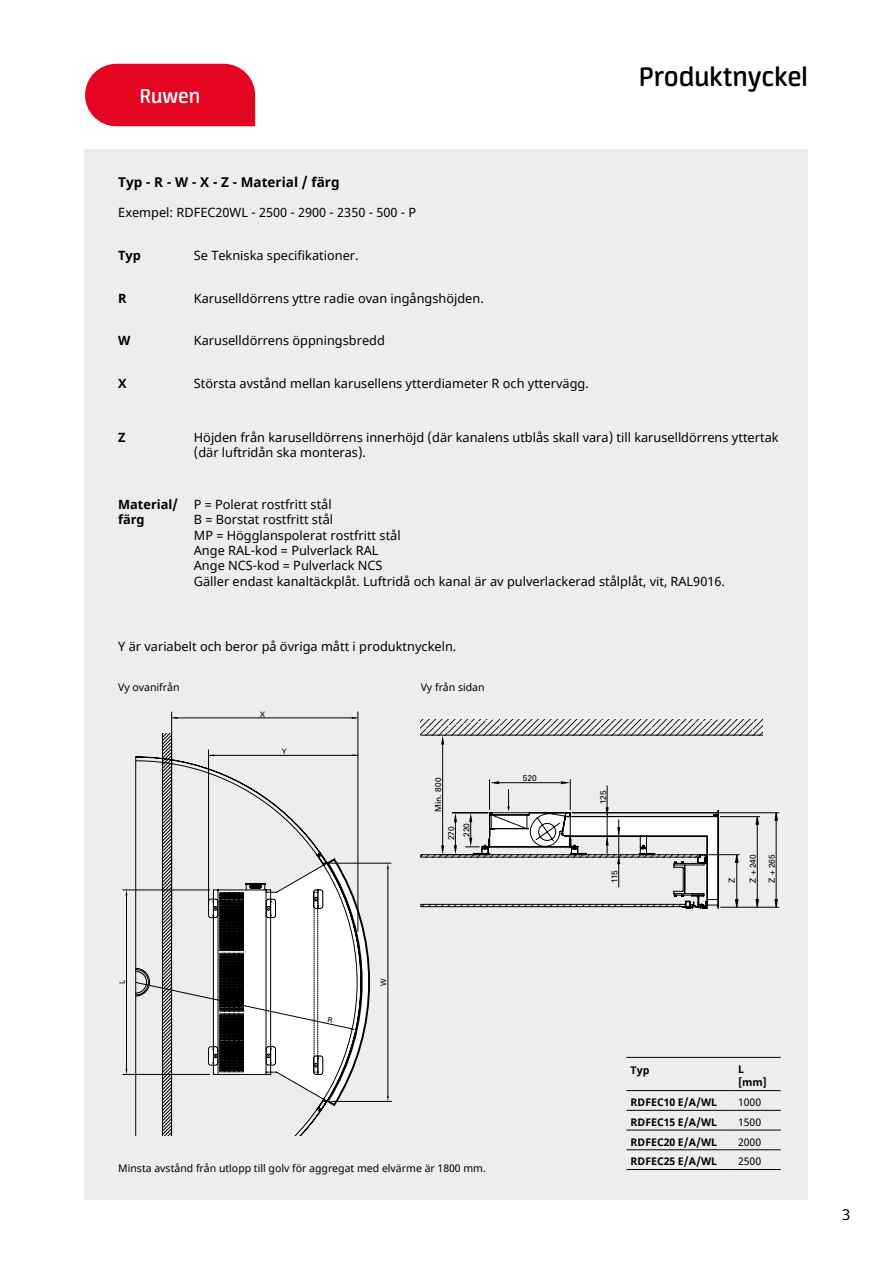
<style>
.page{position:relative;width:893px;height:1263px;background:#fff}
.page>*{position:absolute;margin:0;border:0;box-sizing:border-box;transform-origin:0 0}
.t1{font:600 30px "Neuron";color:#000}
.t2{font:600 22.5px "Neuron";color:#fff}
.t3{font:15px "Noto Sans";color:#000}
.t4{font:700 13.5px "Noto Sans";color:#000}
.t5{font:12.75px/15.3px "Noto Sans";color:#000}
.t6{font:700 12.75px/15.3px "Noto Sans";color:#000}
.t7{font:10.5px "Noto Sans";color:#000}
.t8{font:700 10.5px/13.5px "Noto Sans";color:#000}
.t9{font:8.4px "Univers";color:#000}
.t10{font:7.5px "Univers";color:#000}
</style>
<div class="page">
<div style="left:85px;top:149px;width:723px;height:1050px;background:#ededed"></div>
<hr style="left:329px;top:863px;width:62px;height:1px;background:#000">
<hr style="left:388px;top:868px;width:1px;height:228px;background:#000">
<hr style="left:331px;top:1101px;width:61px;height:1px;background:#000">
<hr style="left:123px;top:1074px;width:87px;height:1px;background:#000">
<hr style="left:123px;top:890px;width:87px;height:1px;background:#000">
<hr style="left:126px;top:895px;width:1px;height:174px;background:#000">
<hr style="left:171px;top:712px;width:1px;height:216px;background:#000">
<hr style="left:358px;top:712px;width:1px;height:219px;background:#000">
<hr style="left:173px;top:718px;width:184px;height:1px;background:#000">
<hr style="left:208px;top:750px;width:1px;height:156px;background:#000">
<hr style="left:208px;top:755px;width:150px;height:1px;background:#000">
<hr style="left:135px;top:757px;width:1px;height:378px;background:#000">
<svg style="left:136px;top:757px;width:223px;height:378px"></svg>
<svg style="left:162px;top:733px;width:10px;height:402px"></svg>
<hr style="left:721px;top:907px;width:58px;height:1px;background:#000">
<hr style="left:572px;top:812px;width:207px;height:1px;background:#000">
<hr style="left:776px;top:816px;width:1px;height:87px;background:#000">
<svg style="left:775px;top:899px;width:2px;height:8px"></svg>
<svg style="left:763px;top:812px;width:14px;height:12px"></svg>
<svg style="left:421px;top:735px;width:342px;height:174px"></svg>
<svg style="left:421px;top:719px;width:341px;height:16px"></svg>
<hr style="left:421px;top:855px;width:279px;height:2px;background:#bfbfbf">
<hr style="left:421px;top:904px;width:264px;height:3px;background:#bfbfbf">
<div style="left:85px;top:64px;width:170px;height:62px;background:#e40520"></div>
<hr style="left:734px;top:1110px;width:47px;height:1px;background:#000">
<hr style="left:734px;top:1130px;width:47px;height:1px;background:#000">
<hr style="left:734px;top:1149px;width:47px;height:1px;background:#000">
<hr style="left:626px;top:1110px;width:108px;height:1px;background:#000">
<hr style="left:626px;top:1130px;width:108px;height:1px;background:#000">
<hr style="left:626px;top:1149px;width:108px;height:1px;background:#000">
<hr style="left:626px;top:1090px;width:108px;height:1px;background:#000">
<hr style="left:626px;top:1169px;width:108px;height:1px;background:#000">
<hr style="left:626px;top:1057px;width:108px;height:1px;background:#000">
<hr style="left:734px;top:1057px;width:47px;height:1px;background:#000">
<hr style="left:734px;top:1090px;width:47px;height:1px;background:#000">
<hr style="left:734px;top:1169px;width:47px;height:1px;background:#000">
<svg style="left:135px;top:858px;width:246px;height:248px"></svg>
<h2 class="t2" style="left:140px;top:83px;width:62px">Ruwen</h2>
<p class="t4" style="left:118px;top:172px;width:223px">Typ - R - W - X - Z - Material / färg</p>
<p class="t5" style="left:118px;top:205px;width:299px">Exempel: RDFEC20WL - 2500 - 2900 - 2350 - 500 - P</p>
<h1 class="t1" style="left:639px;top:60px;width:170px">Produktnyckel</h1>
<p class="t6" style="left:118px;top:248px;width:24px">Typ</p>
<p class="t6" style="left:118px;top:291px;width:10px">R</p>
<p class="t6" style="left:118px;top:333px;width:14px">W</p>
<p class="t6" style="left:118px;top:376px;width:10px">X</p>
<p class="t6" style="left:118px;top:430px;width:9px">Z</p>
<p class="t6" style="left:118px;top:497px;width:62px">Material/ färg</p>
<p class="t5" style="left:194px;top:248px;width:166px">Se Tekniska specifikationer.</p>
<p class="t5" style="left:194px;top:291px;width:291px">Karuselldörrens yttre radie ovan ingångshöjden.</p>
<p class="t5" style="left:194px;top:333px;width:193px">Karuselldörrens öppningsbredd</p>
<p class="t5" style="left:194px;top:376px;width:396px">Största avstånd mellan karusellens ytterdiameter R och yttervägg.</p>
<p class="t5" style="left:194px;top:430px;width:586px">Höjden från karuselldörrens innerhöjd (där kanalens utblås skall vara) till karuselldörrens yttertak (där luftridån ska monteras).</p>
<p class="t5" style="left:194px;top:497px;width:532px">P = Polerat rostfritt stål<br>B = Borstat rostfritt stål<br>MP = Högglanspolerat rostfritt stål<br>Ange RAL-kod = Pulverlack RAL<br>Ange NCS-kod = Pulverlack NCS<br>Gäller endast kanaltäckplåt. Luftridå och kanal är av pulverlackerad stålplåt, vit, RAL9016.</p>
<p class="t5" style="left:118px;top:639px;width:340px">Y är variabelt och beror på övriga mått i produktnyckeln.</p>
<p class="t7" style="left:118px;top:679px;width:63px">Vy ovanifrån</p>
<p class="t7" style="left:421px;top:679px;width:65px">Vy från sidan</p>
<p class="t10" style="left:260px;top:709px;width:7px">X</p>
<p class="t10" style="left:282px;top:747px;width:6px">Y</p>
<p class="t9" style="left:433px;top:812px;width:36px;rotate:-90deg">Min. 800</p>
<p class="t9" style="left:446px;top:840px;width:15px;rotate:-90deg">270</p>
<p class="t9" style="left:462px;top:837px;width:15px;rotate:-90deg">220</p>
<p class="t9" style="left:523px;top:773px;width:15px">520</p>
<p class="t9" style="left:598px;top:804px;width:15px;rotate:-90deg">125</p>
<p class="t9" style="left:609px;top:883px;width:14px;rotate:-90deg">115</p>
<p class="t9" style="left:727px;top:883px;width:7px;rotate:-90deg">Z</p>
<p class="t9" style="left:748px;top:883px;width:30px;rotate:-90deg">Z + 240</p>
<p class="t9" style="left:767px;top:883px;width:30px;rotate:-90deg">Z + 265</p>
<p class="t10" style="left:118px;top:984px;width:6px;rotate:-90deg">L</p>
<p class="t10" style="left:379px;top:985px;width:9px;rotate:-90deg">W</p>
<p class="t7" style="left:118px;top:1161px;width:369px">Minsta avstånd från utlopp till golv för aggregat med elvärme är 1800 mm.</p>
<p class="t8" style="left:631px;top:1063px;width:20px">Typ</p>
<p class="t8" style="left:738px;top:1062px;width:30px">L [mm]</p>
<p class="t8" style="left:631px;top:1096px;width:88px">RDFEC10 E/A/WL</p>
<p class="t7" style="left:738px;top:1095px;width:25px">1000</p>
<p class="t8" style="left:631px;top:1115px;width:88px">RDFEC15 E/A/WL</p>
<p class="t7" style="left:738px;top:1115px;width:25px">1500</p>
<p class="t8" style="left:631px;top:1135px;width:88px">RDFEC20 E/A/WL</p>
<p class="t7" style="left:738px;top:1134px;width:25px">2000</p>
<p class="t8" style="left:631px;top:1155px;width:88px">RDFEC25 E/A/WL</p>
<p class="t7" style="left:738px;top:1154px;width:25px">2500</p>
<p class="t3" style="left:842px;top:1204px;width:10px">3</p>
</div>
